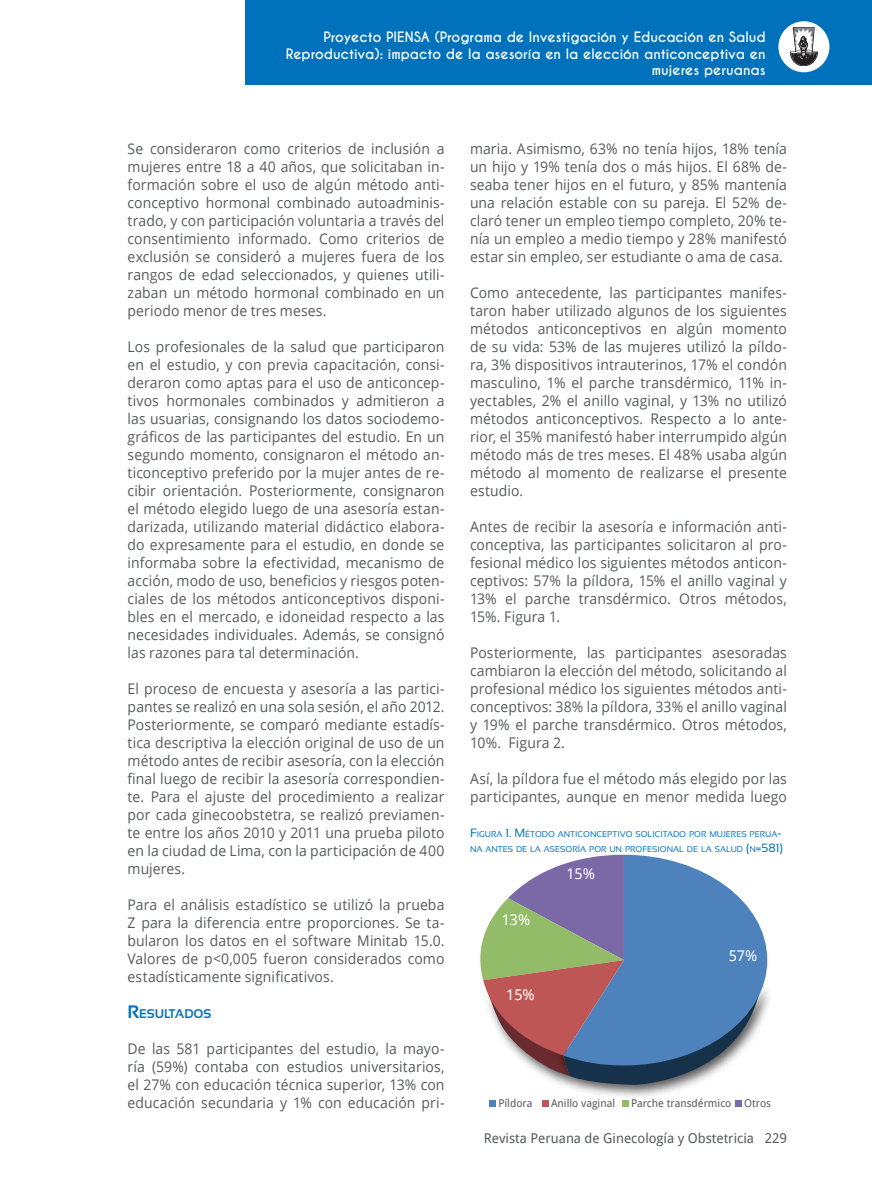
<style>
.page{position:relative;width:872px;height:1191px;background:#fff}
.page>*{position:absolute;margin:0;border:0;box-sizing:border-box;transform-origin:0 0}
.t1{font:14.85px "Droid Sans";color:#fff}
.t2{font:14.7px/18px "Open Sans";letter-spacing:.005em;color:#58595b;text-align:justify;scale:.95 1}
.t3{font:700 13.5px/16.2px "Caviar Dreams";color:#fff;text-align:right}
.t4{font:13.5px "Droid Sans";color:#58595b}
.t5{font:700 12.6px "Sansation";color:#0072bc}
.t6{font:10.8px "Droid Sans";color:#58595b}
.t7{font:8.4px/14.4px "Sansation";color:#0072bc}
.s1{font-size:18px}
.s2{font-size:12px}
</style>
<div class="page">
<div style="left:246px;top:0;width:626px;height:85px;background:#0072bc"></div>
<div style="left:778px;top:21px;width:51px;height:51px;background:#fff;border-radius:50%"></div>
<svg style="left:790px;top:28px;width:28px;height:38px"></svg>
<div style="left:489px;top:1100px;width:7px;height:7px;background:#4e82bc"></div>
<div style="left:542px;top:1100px;width:7px;height:7px;background:#be5655"></div>
<div style="left:622px;top:1100px;width:7px;height:7px;background:#92bc67"></div>
<div style="left:734px;top:1100px;width:7px;height:7px;background:#7a68a7"></div>
<img style="left:561px;top:991px;width:208px;height:111px">
<svg style="left:480px;top:864px;width:281px;height:220px"></svg>
<svg style="left:563px;top:854px;width:204px;height:211px;background:#6f89b3"></svg>
<p class="t3" style="left:286px;top:30px;width:481px">Proyecto PIENSA (Programa de Investigación y Educación en Salud<br>Reproductiva): impacto de la asesoría en la elección anticonceptiva en mujeres peruanas</p>
<p class="t2" style="left:128px;top:139px;width:335px">Se consideraron como criterios de inclusión a mujeres entre 18 a 40 años, que solicitaban in&shy;formación sobre el uso de algún método anti&shy;conceptivo hormonal combinado autoadminis&shy;trado, y con participación voluntaria a través del consentimiento informado. Como criterios de exclusión se consideró a mujeres fuera de los rangos de edad seleccionados, y quienes utili&shy;zaban un método hormonal combinado en un periodo menor de tres meses.</p>
<p class="t2" style="left:128px;top:337px;width:335px">Los profesionales de la salud que participaron en el estudio, y con previa capacitación, consi&shy;deraron como aptas para el uso de anticoncep&shy;tivos hormonales combinados y admitieron a las usuarias, consignando los datos sociodemo&shy;gráficos de las participantes del estudio. En un segundo momento, consignaron el método an&shy;ticonceptivo preferido por la mujer antes de re&shy;cibir orientación. Posteriormente, consignaron el método elegido luego de una asesoría estan&shy;darizada, utilizando material didáctico elabora&shy;do expresamente para el estudio, en donde se informaba sobre la efectividad, mecanismo de acción, modo de uso, beneficios y riesgos poten&shy;ciales de los métodos anticonceptivos disponi&shy;bles en el mercado, e idoneidad respecto a las necesidades individuales. Además, se consignó las razones para tal determinación.</p>
<p class="t2" style="left:128px;top:679px;width:335px">El proceso de encuesta y asesoría a las partici&shy;pantes se realizó en una sola sesión, el año 2012.<br>Posteriormente, se comparó mediante estadís&shy;tica descriptiva la elección original de uso de un método antes de recibir asesoría, con la elección final luego de recibir la asesoría correspondien&shy;te. Para el ajuste del procedimiento a realizar por cada ginecoobstetra, se realizó previamen&shy;te entre los años 2010 y 2011 una prueba piloto en la ciudad de Lima, con la participación de 400 mujeres.</p>
<p class="t2" style="left:128px;top:895px;width:335px">Para el análisis estadístico se utilizó la prueba Z para la diferencia entre proporciones. Se ta&shy;bularon los datos en el software Minitab 15.0.<br>Valores de p&lt;0,005 fueron considerados como estadísticamente significativos.</p>
<p class="t5" style="left:128px;top:1007px;width:85px"><span class="s1">R</span>ESULTADOS</p>
<p class="t2" style="left:128px;top:1039px;width:335px">De las 581 participantes del estudio, la mayo&shy;ría (59%) contaba con estudios universitarios, el 27% con educación técnica superior, 13% con educación secundaria y 1% con educación pri-</p>
<p class="t2" style="left:470px;top:139px;width:335px">maria. Asimismo, 63% no tenía hijos, 18% tenía un hijo y 19% tenía dos o más hijos. El 68% de&shy;seaba tener hijos en el futuro, y 85% mantenía una relación estable con su pareja. El 52% de&shy;claró tener un empleo tiempo completo, 20% te&shy;nía un empleo a medio tiempo y 28% manifestó estar sin empleo, ser estudiante o ama de casa.</p>
<p class="t2" style="left:470px;top:283px;width:335px">Como antecedente, las participantes manifes&shy;taron haber utilizado algunos de los siguientes métodos anticonceptivos en algún momento de su vida: 53% de las mujeres utilizó la píldo&shy;ra, 3% dispositivos intrauterinos, 17% el condón masculino, 1% el parche transdérmico, 11% in&shy;yectables, 2% el anillo vaginal, y 13% no utilizó métodos anticonceptivos. Respecto a lo ante&shy;rior, el 35% manifestó haber interrumpido algún método más de tres meses. El 48% usaba algún método al momento de realizarse el presente estudio.</p>
<p class="t2" style="left:470px;top:517px;width:335px">Antes de recibir la asesoría e información anti&shy;conceptiva, las participantes solicitaron al pro&shy;fesional médico los siguientes métodos anticon&shy;ceptivos: 57% la píldora, 15% el anillo vaginal y 13% el parche transdérmico. Otros métodos, 15%. Figura 1.</p>
<p class="t2" style="left:470px;top:643px;width:335px">Posteriormente, las participantes asesoradas cambiaron la elección del método, solicitando al profesional médico los siguientes métodos anti&shy;conceptivos: 38% la píldora, 33% el anillo vaginal y 19% el parche transdérmico. Otros métodos, 10%. Figura 2.</p>
<p class="t2" style="left:470px;top:769px;width:335px">Así, la píldora fue el método más elegido por las participantes, aunque en menor medida luego</p>
<p class="t7" style="left:470px;top:827px;width:314px"><span class="s2">F</span>IGURA <span class="s2">1. M</span>ÉTODO ANTICONCEPTIVO SOLICITADO POR M UJERES PERUA<span class="s2">-<br></span>NA ANTES DE LA ASESORÍA POR UN PROFESIONAL DE LA SALUD <span class="s2">(</span>N<span class="s2">=581)</span></p>
<p class="t1" style="left:502px;top:909px;width:30px">13%</p>
<p class="t1" style="left:506px;top:984px;width:30px">15%</p>
<p class="t1" style="left:566px;top:863px;width:30px">15%</p>
<p class="t1" style="left:728px;top:945px;width:30px">57%</p>
<p class="t6" style="left:498px;top:1096px;width:36px">Píldora</p>
<p class="t6" style="left:551px;top:1096px;width:66px">Anillo vaginal</p>
<p class="t6" style="left:631px;top:1096px;width:141px">Parche transdérmico Otros</p>
<p class="t4" style="left:484px;top:1128px;width:304px">Revista Peruana de Ginecología y Obstetricia 229</p>
</div>
